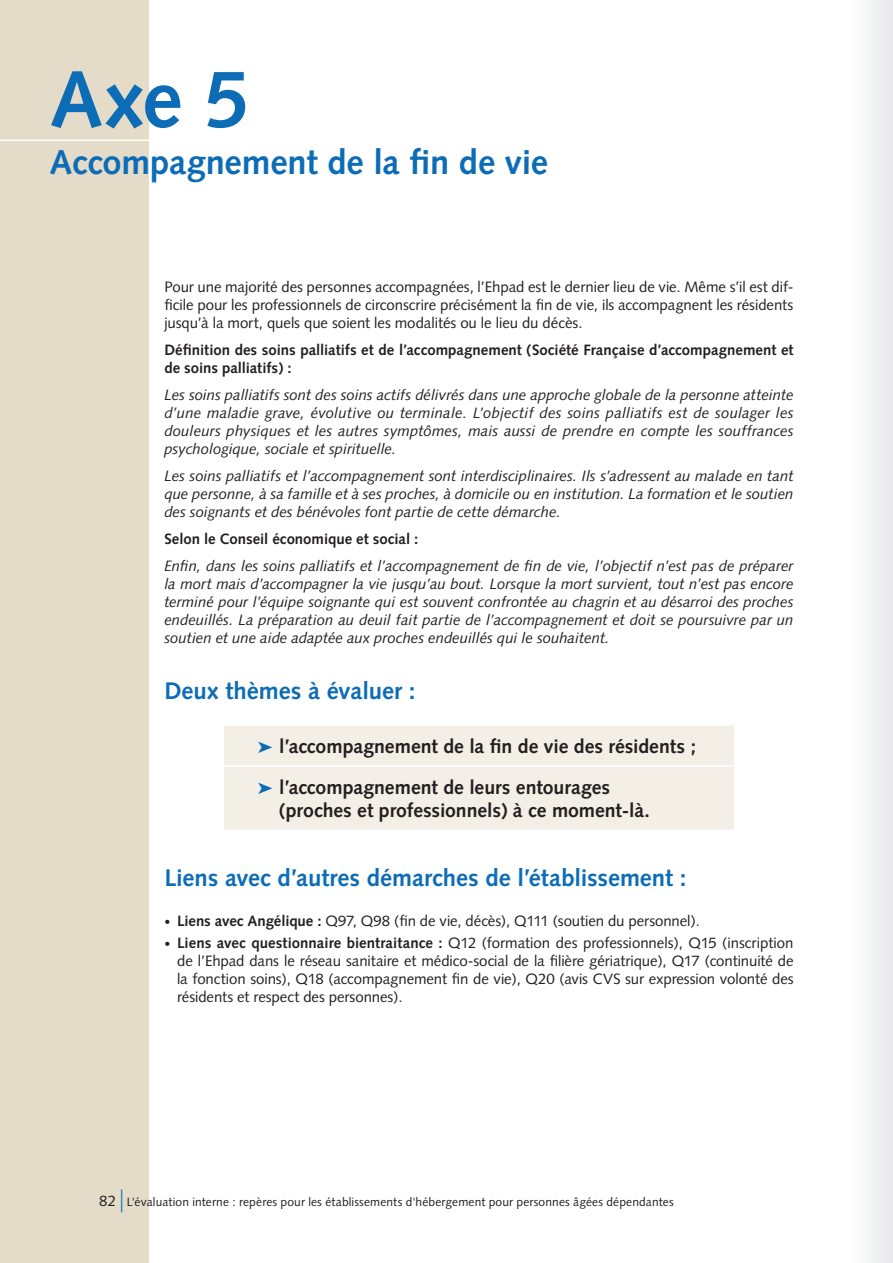
<style>
.page{position:relative;width:893px;height:1263px;background:#fff}
.page>*{position:absolute;margin:0;border:0;box-sizing:border-box;transform-origin:0 0}
.Ouverture_AXE_00{font:700 80.4px "Syntax";color:#0d6cb6}
.Titre1_Axe{font:700 34.5px "Syntax";letter-spacing:-.005em;color:#0d6cb6}
.Titre0_Axe{font:700 24px "Syntax";color:#0d6cb6}
.Énumération_flèche_A{font:700 19.5px/23.4px "Syntax";color:#231f20}
.texte_courant_espacé{font:italic 15px/18px "Syntax";letter-spacing:-.005em;color:#231f20;text-align:justify}
.Énumeration_espacé{font:15px/18px "Syntax";letter-spacing:-.005em;color:#231f20;text-align:justify}
.texte_courant_espacé-2{font:15px/18px "Syntax";letter-spacing:-.005em;color:#231f20;text-align:justify}
.Axe_Bold{font:700 15px/18px "Syntax";color:#231f20}
.texte_courant{font:15px "Syntax";color:#231f20}
.texte_courant-2{font:12px "Syntax";letter-spacing:.01em;color:#231f20}
.s1{color:#0d6cb6}
.s2{font-size:12px}
.s3{font-weight:700}
.s4{font-size:30px;color:#0d6cb6}
</style>
<div class="page">
<div style="left:0;top:0;width:149px;height:1263px;background:#e4dbc9"></div>
<hr style="left:0;top:140px;width:198px;height:1px;background:#fff">
<div style="left:224px;top:726px;width:510px;height:104px;background:#f3efe7"></div>
<hr style="left:224px;top:765px;width:510px;height:2px;background:#fff">
<div style="left:850px;top:0;width:43px;height:1263px;background:#f3f4f4"></div>
<hr style="left:892px;top:0;width:1px;height:1263px;background:#e7e8e9">
<p class="Ouverture_AXE_00" style="left:50px;top:53px;width:201px">Axe 5</p>
<p class="Titre1_Axe" style="left:50px;top:143px;width:500px">Accompagnement de la fin de vie</p>
<p class="texte_courant_espacé-2" style="left:164px;top:278px;width:631px">Pour une majorité des personnes accompagnées, l’Ehpad est le dernier lieu de vie. Même s’il est dif&shy;ficile pour les professionnels de circonscrire précisément la fin de vie, ils accompagnent les résidents jusqu’à la mort, quels que soient les modalités ou le lieu du décès.</p>
<p class="Axe_Bold" style="left:164px;top:341px;width:631px">Définition des soins palliatifs et de l’accompagnement (Société Française d’accompagnement et de soins palliatifs) :</p>
<p class="texte_courant_espacé" style="left:164px;top:386px;width:631px">Les soins palliatifs sont des soins actifs délivrés dans une approche globale de la personne atteinte d’une maladie grave, évolutive ou terminale. L’objectif des soins palliatifs est de soulager les douleurs physiques et les autres symptômes, mais aussi de prendre en compte les souffrances psychologique, sociale et spirituelle.</p>
<p class="texte_courant_espacé" style="left:164px;top:467px;width:631px">Les soins palliatifs et l’accompagnement sont interdisciplinaires. Ils s’adressent au malade en tant que personne, à sa famille et à ses proches, à domicile ou en institution. La formation et le soutien des soignants et des bénévoles font partie de cette démarche.</p>
<p class="Axe_Bold" style="left:164px;top:530px;width:256px">Selon le Conseil économique et social :</p>
<p class="texte_courant_espacé" style="left:164px;top:557px;width:631px">Enfin, dans les soins palliatifs et l’accompagnement de fin de vie, l’objectif n’est pas de préparer la mort mais d’accompagner la vie jusqu’au bout. Lorsque la mort survient, tout n’est pas encore terminé pour l’équipe soignante qui est souvent confrontée au chagrin et au désarroi des proches endeuillés. La préparation au deuil fait partie de l’accompagnement et doit se poursuivre par un soutien et une aide adaptée aux proches endeuillés qui le souhaitent.</p>
<p class="Titre0_Axe" style="left:164px;top:677px;width:253px">Deux thèmes à évaluer :</p>
<p class="Énumération_flèche_A" style="left:258px;top:735px;width:440px"><span class="s1">➤</span> l’accompagnement de la fin de vie des résidents ;</p>
<p class="Énumération_flèche_A" style="left:279px;top:775px;width:372px;text-indent:-21px"><span class="s1">➤</span> l’accompagnement de leurs entourages (proches et professionnels) à ce moment-là.</p>
<p class="Titre0_Axe" style="left:164px;top:863px;width:524px">Liens avec d’autres démarches de l’établissement :</p>
<p class="Énumeration_espacé" style="left:164px;top:912px;width:537px"><span class="s2">•</span> <span class="s3">Liens avec Angélique :</span> Q97, Q98 (fin de vie, décès), Q111 (soutien du personnel).</p>
<p class="Énumeration_espacé" style="left:177px;top:934px;width:618px;text-indent:-13px"><span class="s2">•</span> <span class="s3">Liens avec questionnaire bientraitance :</span> Q12 (formation des professionnels), Q15 (inscription de l’Ehpad dans le réseau sanitaire et médico-social de la filière gériatrique), Q17 (continuité de la fonction soins), Q18 (accompagnement fin de vie), Q20 (avis CVS sur expression volonté des résidents et respect des personnes).</p>
<p class="texte_courant" style="left:99px;top:1192px;width:26px">82 <span class="s4">|</span></p>
<p class="texte_courant-2" style="left:127px;top:1195px;width:548px">L'évaluation interne : repères pour les établissements d'hébergement pour personnes âgées dépendantes</p>
</div>
